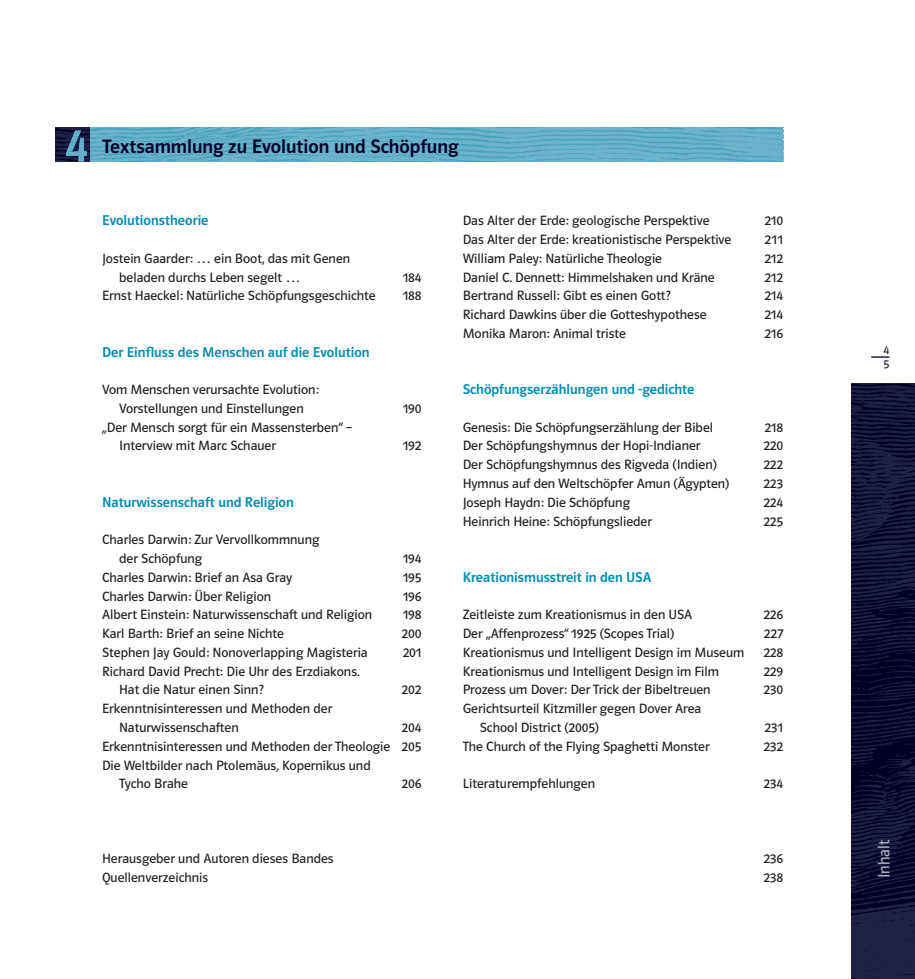
<style>
.page{position:relative;width:915px;height:979px;background:#fff}
.page>*{position:absolute;margin:0;border:0;box-sizing:border-box;transform-origin:0 0}
.t1{font:19.5px "Polo ST11 K Krftg";color:#000025}
.t2{font:16.5px "Polo ST11 K Buch";color:#aeacbe;scale:.95 1}
.t3{font:14.25px "Polo ST11 K Krftg";color:#008eb0}
.t4{font:13.5px/18.8px "Polo ST11 K Buch";color:#231f20}
.t5{font:12px "Polo ST11 K Buch";color:#231f20}
</style>
<div class="page">
<img style="left:89px;top:127px;width:693px;height:34px">
<svg style="left:55px;top:127px;width:34px;height:34px"></svg>
<img style="left:66px;top:130px;width:21px;height:31px">
<svg style="left:871px;top:356px;width:18px;height:1px"></svg>
<svg style="left:851px;top:383px;width:63px;height:595px;background:#0f1136"></svg>
<h1 class="t1" style="left:102px;top:135px;width:357px">Textsammlung zu Evolution und Schöpfung</h1>
<p class="t3" style="left:102px;top:212px;width:108px">Evolutionstheorie</p>
<p class="t4" style="left:119px;top:249px;width:232px;text-indent:-17px">Jostein Gaarder: … ein Boot, das mit Genen beladen durchs Leben segelt …</p>
<p class="t4" style="left:402px;top:268px;width:20px">184</p>
<p class="t4" style="left:102px;top:286px;width:275px">Ernst Haeckel: Natürliche Schöpfungsgeschichte</p>
<p class="t4" style="left:402px;top:286px;width:20px">188</p>
<p class="t3" style="left:102px;top:344px;width:269px">Der Einfluss des Menschen auf die Evolution</p>
<p class="t4" style="left:102px;top:380px;width:218px;text-align:center">Vom Menschen verursachte Evolution:<br>Vorstellungen und Einstellungen</p>
<p class="t4" style="left:119px;top:418px;width:235px;text-indent:-17px">„Der Mensch sorgt für ein Massensterben“ –<br>Interview mit Marc Schauer</p>
<p class="t3" style="left:102px;top:494px;width:193px">Naturwissenschaft und Religion</p>
<p class="t4" style="left:119px;top:530px;width:202px;text-indent:-17px">Charles Darwin: Zur Vervollkommnung der Schöpfung</p>
<p class="t4" style="left:402px;top:399px;width:20px">190</p>
<p class="t4" style="left:402px;top:436px;width:20px">192</p>
<p class="t4" style="left:402px;top:549px;width:20px">194</p>
<p class="t4" style="left:102px;top:568px;width:191px">Charles Darwin: Brief an Asa Gray</p>
<p class="t4" style="left:402px;top:568px;width:20px">195</p>
<p class="t4" style="left:102px;top:586px;width:171px">Charles Darwin: Über Religion</p>
<p class="t4" style="left:402px;top:586px;width:20px">196</p>
<p class="t4" style="left:102px;top:605px;width:271px">Albert Einstein: Naturwissenschaft und Religion</p>
<p class="t4" style="left:402px;top:605px;width:20px">198</p>
<p class="t4" style="left:102px;top:624px;width:183px">Karl Barth: Brief an seine Nichte</p>
<p class="t4" style="left:401px;top:624px;width:21px">200</p>
<p class="t4" style="left:102px;top:643px;width:267px">Stephen Jay Gould: Nonoverlapping Magisteria</p>
<p class="t4" style="left:402px;top:643px;width:20px">201</p>
<p class="t4" style="left:119px;top:661px;width:242px;text-indent:-17px">Richard David Precht: Die Uhr des Erzdiakons.<br>Hat die Natur einen Sinn?</p>
<p class="t4" style="left:401px;top:680px;width:21px">202</p>
<p class="t4" style="left:119px;top:699px;width:214px;text-indent:-17px">Erkenntnisinteressen und Methoden der<br>Naturwissenschaften</p>
<p class="t4" style="left:401px;top:718px;width:21px">204</p>
<p class="t4" style="left:102px;top:736px;width:320px">Erkenntnisinteressen und Methoden der Theologie 205</p>
<p class="t4" style="left:102px;top:755px;width:270px">Die Weltbilder nach Ptolemäus, Kopernikus und</p>
<p class="t4" style="left:119px;top:774px;width:70px">Tycho Brahe</p>
<p class="t4" style="left:401px;top:774px;width:21px">206</p>
<p class="t4" style="left:462px;top:211px;width:248px">Das Alter der Erde: geologische Perspektive</p>
<p class="t4" style="left:764px;top:211px;width:20px">210</p>
<p class="t4" style="left:462px;top:230px;width:270px">Das Alter der Erde: kreationistische Perspektive</p>
<p class="t4" style="left:764px;top:230px;width:20px">211</p>
<p class="t4" style="left:462px;top:249px;width:201px">William Paley: Natürliche Theologie</p>
<p class="t4" style="left:764px;top:249px;width:20px">212</p>
<p class="t4" style="left:462px;top:268px;width:253px">Daniel C. Dennett: Himmelshaken und Kräne</p>
<p class="t4" style="left:764px;top:268px;width:20px">212</p>
<p class="t4" style="left:462px;top:286px;width:209px">Bertrand Russell: Gibt es einen Gott?</p>
<p class="t4" style="left:764px;top:286px;width:20px">214</p>
<p class="t4" style="left:462px;top:305px;width:245px">Richard Dawkins über die Gotteshypothese</p>
<p class="t4" style="left:764px;top:305px;width:20px">214</p>
<p class="t4" style="left:462px;top:324px;width:165px">Monika Maron: Animal triste</p>
<p class="t4" style="left:764px;top:324px;width:20px">216</p>
<p class="t3" style="left:462px;top:381px;width:233px">Schöpfungserzählungen und -gedichte</p>
<p class="t4" style="left:462px;top:418px;width:252px">Genesis: Die Schöpfungserzählung der Bibel</p>
<p class="t4" style="left:764px;top:418px;width:20px">218</p>
<p class="t4" style="left:462px;top:436px;width:239px">Der Schöpfungshymnus der Hopi-Indianer</p>
<p class="t4" style="left:763px;top:436px;width:21px">220</p>
<p class="t4" style="left:462px;top:455px;width:255px">Der Schöpfungshymnus des Rigveda (Indien)</p>
<p class="t4" style="left:763px;top:455px;width:21px">222</p>
<p class="t4" style="left:462px;top:474px;width:268px">Hymnus auf den Weltschöpfer Amun (Ägypten)</p>
<p class="t4" style="left:763px;top:474px;width:21px">223</p>
<p class="t4" style="left:462px;top:493px;width:169px">Joseph Haydn: Die Schöpfung</p>
<p class="t4" style="left:763px;top:493px;width:21px">224</p>
<p class="t4" style="left:462px;top:511px;width:191px">Heinrich Heine: Schöpfungslieder</p>
<p class="t4" style="left:763px;top:511px;width:21px">225</p>
<p class="t3" style="left:462px;top:569px;width:190px">Kreationismusstreit in den USA</p>
<p class="t4" style="left:462px;top:605px;width:231px">Zeitleiste zum Kreationismus in den USA</p>
<p class="t4" style="left:763px;top:605px;width:21px">226</p>
<p class="t4" style="left:462px;top:624px;width:213px">Der „Affenprozess“ 1925 (Scopes Trial)</p>
<p class="t4" style="left:763px;top:624px;width:21px">227</p>
<p class="t4" style="left:462px;top:643px;width:283px">Kreationismus und Intelligent Design im Museum</p>
<p class="t4" style="left:763px;top:643px;width:21px">228</p>
<p class="t4" style="left:462px;top:661px;width:257px">Kreationismus und Intelligent Design im Film</p>
<p class="t4" style="left:763px;top:661px;width:21px">229</p>
<p class="t4" style="left:462px;top:680px;width:249px">Prozess um Dover: Der Trick der Bibeltreuen</p>
<p class="t4" style="left:763px;top:680px;width:21px">230</p>
<p class="t4" style="left:479px;top:699px;width:223px;text-indent:-17px">Gerichtsurteil Kitzmiller gegen Dover Area<br>School District (2005)</p>
<p class="t4" style="left:764px;top:718px;width:20px">231</p>
<p class="t4" style="left:462px;top:736px;width:248px">The Church of the Flying Spaghetti Monster</p>
<p class="t4" style="left:763px;top:736px;width:21px">232</p>
<p class="t4" style="left:462px;top:774px;width:134px">Literaturempfehlungen</p>
<p class="t4" style="left:763px;top:774px;width:21px">234</p>
<p class="t4" style="left:102px;top:849px;width:233px">Herausgeber und Autoren dieses Bandes</p>
<p class="t4" style="left:763px;top:849px;width:21px">236</p>
<p class="t4" style="left:102px;top:868px;width:108px">Quellenverzeichnis</p>
<p class="t4" style="left:763px;top:868px;width:21px">238</p>
<p class="t5" style="left:883px;top:343px;width:7px">4</p>
<p class="t5" style="left:883px;top:357px;width:7px">5</p>
<p class="t2" style="left:874px;top:877px;width:42px;rotate:-90deg">Inhalt</p>
</div>
